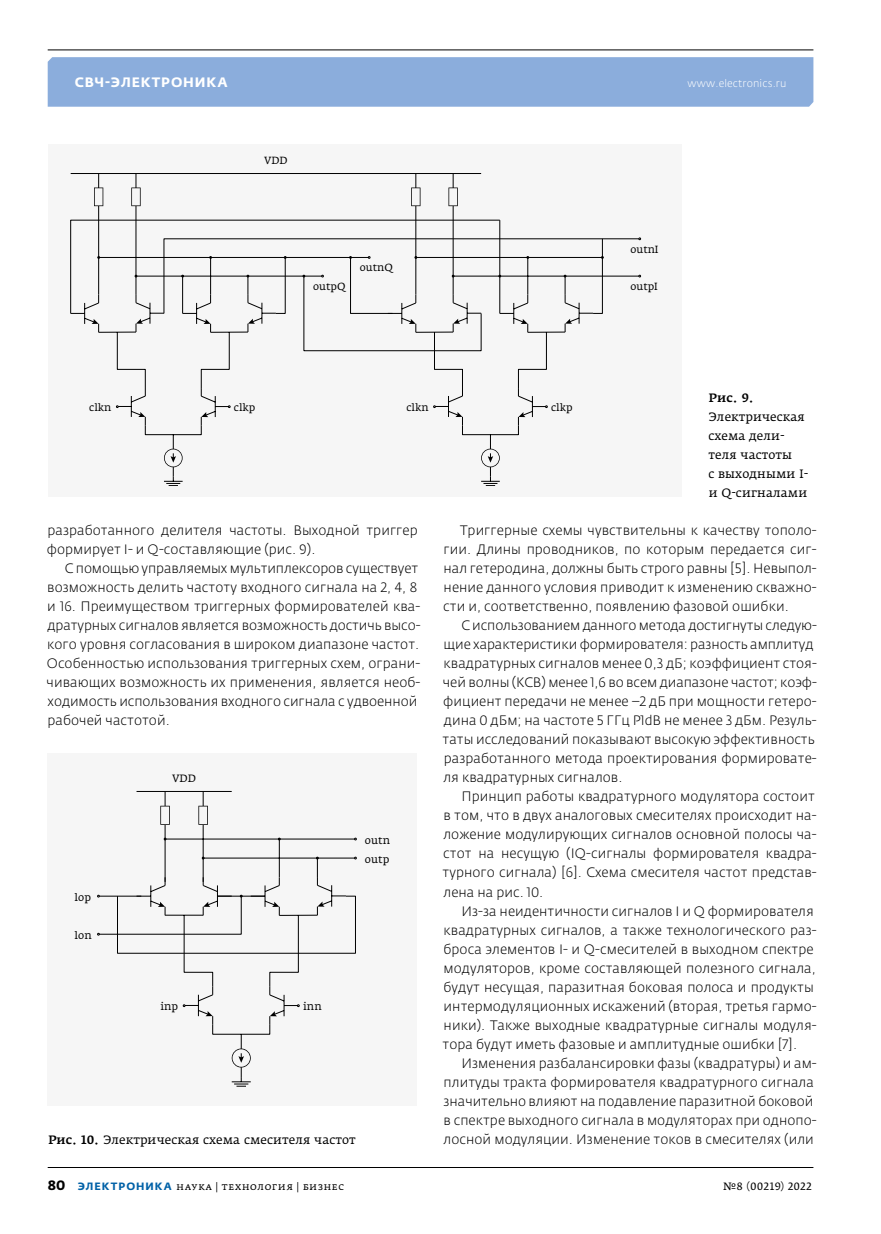
<style>
.page{position:relative;width:881px;height:1234px;background:#fff}
.page>*{position:absolute;margin:0;border:0;box-sizing:border-box;transform-origin:0 0}
.t1{font:300 13.5px/19px "Fedra Sans Pro";letter-spacing:.005em;color:#000}
.t2{font:700 13.5px "Fedra Sans Alt Pro";letter-spacing:.06em;color:#fff}
.t3{font:12px/19px "Fedra Serif A Pro";letter-spacing:.005em;color:#000}
.t4{font:500 12px "Fedra Serif A Pro";color:#000}
.t5{font:10.5px "Fedra Serif A Pro";letter-spacing:.03em;color:#000}
.t6{font:10.5px "Fedra Serif A Pro";letter-spacing:.005em;color:#000}
.t7{font:300 10.5px "Fedra Sans Pro";letter-spacing:.015em;color:#fff}
.t8{font:10.5px "Fedra Serif A Pro";letter-spacing:.035em;color:#000}
.t9{font:10.35px "Fedra Serif A Pro";color:#000}
.s1{font-weight:500}
.s2{font-family:"Fedra Sans Pro";font-weight:700;font-size:13.5px}
.s3{font-family:"Fedra Sans Alt Pro";font-weight:700;color:#0061a7}
</style>
<div class="page">
<div style="left:48px;top:57px;width:765px;height:50px;background:#8baddc"></div>
<hr style="left:48px;top:49px;width:765px;height:1px;background:#000">
<hr style="left:48px;top:1166px;width:765px;height:1px;background:#000">
<div style="left:48px;top:145px;width:633px;height:351px;background:#f6f6f6"></div>
<svg style="left:164px;top:448px;width:18px;height:19px"></svg>
<svg style="left:164px;top:476px;width:18px;height:10px"></svg>
<hr style="left:98px;top:173px;width:1px;height:122px;background:#000">
<hr style="left:135px;top:173px;width:1px;height:122px;background:#000">
<svg style="left:481px;top:448px;width:18px;height:19px"></svg>
<svg style="left:481px;top:476px;width:18px;height:10px"></svg>
<hr style="left:415px;top:173px;width:1px;height:122px;background:#000">
<hr style="left:452px;top:173px;width:1px;height:122px;background:#000">
<hr style="left:453px;top:276px;width:186px;height:1px;background:#000">
<svg style="left:70px;top:219px;width:533px;height:207px"></svg>
<hr style="left:71px;top:173px;width:410px;height:1px;background:#000">
<svg style="left:94px;top:187px;width:9px;height:19px"></svg>
<svg style="left:131px;top:187px;width:10px;height:19px"></svg>
<svg style="left:411px;top:187px;width:9px;height:19px"></svg>
<svg style="left:448px;top:187px;width:9px;height:19px"></svg>
<div style="left:48px;top:753px;width:369px;height:352px;background:#f6f6f6"></div>
<hr style="left:279px;top:838px;width:1px;height:38px;background:#000">
<hr style="left:165px;top:791px;width:1px;height:90px;background:#000">
<hr style="left:203px;top:791px;width:1px;height:90px;background:#000">
<hr style="left:165px;top:838px;width:190px;height:1px;background:#000">
<hr style="left:136px;top:790px;width:96px;height:1px;background:#000">
<svg style="left:160px;top:805px;width:10px;height:19px"></svg>
<svg style="left:198px;top:805px;width:10px;height:19px"></svg>
<svg style="left:97px;top:856px;width:259px;height:230px"></svg>
<p class="t2" style="left:75px;top:74px;width:154px">СВЧ-электроника</p>
<p class="t7" style="left:687px;top:77px;width:100px">www.electronics.ru</p>
<p class="t9" style="left:264px;top:154px;width:25px">VDD</p>
<p class="t9" style="left:313px;top:280px;width:34px">outpQ</p>
<p class="t9" style="left:360px;top:261px;width:34px">outnQ</p>
<p class="t9" style="left:89px;top:401px;width:24px">clkn</p>
<p class="t9" style="left:551px;top:401px;width:23px">clkp</p>
<p class="t9" style="left:234px;top:401px;width:23px">clkp</p>
<p class="t9" style="left:406px;top:401px;width:24px">clkn</p>
<p class="t9" style="left:630px;top:243px;width:30px">outnI</p>
<p class="t9" style="left:630px;top:280px;width:29px">outpI</p>
<p class="t4" style="left:708px;top:390px;width:46px">Рис. 9.</p>
<p class="t3" style="left:708px;top:407px;width:101px">Электрическая схема дели&shy;теля частоты<br>с выходными I&shy;и Q-сигналами</p>
<p class="t1" style="left:47px;top:520px;width:372px">разработанного делителя частоты. Выходной триггер формирует I- и Q-составляющие (рис. 9).</p>
<p class="t1" style="left:47px;top:558px;width:375px;text-indent:18px">С помощью управляемых мультиплексоров существует возможность делить частоту входного сигнала на 2, 4, 8 и 16. Преимуществом триггерных формирователей ква&shy;дратурных сигналов является возможность достичь высо&shy;кого уровня согласования в широком диапазоне частот.<br>Особенностью использования триггерных схем, ограни&shy;чивающих возможность их применения, является необ&shy;ходимость использования входного сигнала с удвоенной рабочей частотой.</p>
<p class="t6" style="left:75px;top:890px;width:18px">lop</p>
<p class="t6" style="left:75px;top:928px;width:19px">lon</p>
<p class="t6" style="left:172px;top:771px;width:26px">VDD</p>
<p class="t6" style="left:160px;top:999px;width:19px">inp</p>
<p class="t6" style="left:365px;top:833px;width:27px">outn</p>
<p class="t6" style="left:365px;top:852px;width:26px">outp</p>
<p class="t6" style="left:303px;top:999px;width:20px">inn</p>
<p class="t3" style="left:48px;top:1129px;width:309px"><span class="s1">Рис. 10.</span> Электрическая схема смесителя частот</p>
<p class="t1" style="left:443px;top:520px;width:375px;text-align:justify;text-indent:17px">Триггерные схемы чувствительны к качеству тополо&shy;гии. Длины проводников, по которым передается сиг&shy;нал гетеродина, должны быть строго равны [5]. Невыпол&shy;нение данного условия приводит к изменению скважно&shy;сти и, соответственно, появлению фазовой ошибки.</p>
<p class="t1" style="left:442px;top:615px;width:375px;text-indent:19px">С использованием данного метода достигнуты следую&shy;щие характеристики формирователя: разность амплитуд квадратурных сигналов менее 0,3 дБ; коэффициент стоя&shy;чей волны (КСВ) менее 1,6 во всем диапазоне частот; коэф&shy;фициент передачи не менее –2 дБ при мощности гетеро&shy;дина 0 дБм; на частоте 5 ГГц P1dB не менее 3 дБм. Резуль&shy;таты исследований показывают высокую эффективность разработанного метода проектирования формировате&shy;ля квадратурных сигналов.</p>
<p class="t1" style="left:442px;top:786px;width:375px;text-indent:19px">Принцип работы квадратурного модулятора состоит в том, что в двух аналоговых смесителях происходит на&shy;ложение модулирующих сигналов основной полосы ча&shy;стот на несущую (IQ-сигналы формирователя квадра&shy;турного сигнала) [6]. Схема смесителя частот представ&shy;лена на рис. 10.</p>
<p class="t1" style="left:442px;top:901px;width:375px;text-indent:19px">Из-за неидентичности сигналов I и Q формирователя квадратурных сигналов, а также технологического раз&shy;броса элементов I- и Q-смесителей в выходном спектре модуляторов, кроме составляющей полезного сигнала, будут несущая, паразитная боковая полоса и продукты интермодуляционных искажений (вторая, третья гармо&shy;ники). Также выходные квадратурные сигналы модуля&shy;тора будут иметь фазовые и амплитудные ошибки [7].</p>
<p class="t1" style="left:443px;top:1053px;width:374px;text-indent:18px">Изменения разбалансировки фазы (квадратуры) и ам&shy;плитуды тракта формирователя квадратурного сигнала значительно влияют на подавление паразитной боковой в спектре выходного сигнала в модуляторах при однопо&shy;лосной модуляции. Изменение токов в смесителях (или</p>
<p class="t5" style="left:48px;top:1179px;width:298px"><span class="s2">80</span> <span class="s3">ЭЛЕКТРОНИКА</span> наука | технология | бизнес</p>
<p class="t8" style="left:723px;top:1179px;width:90px">№8 (00219) 2022</p>
</div>
